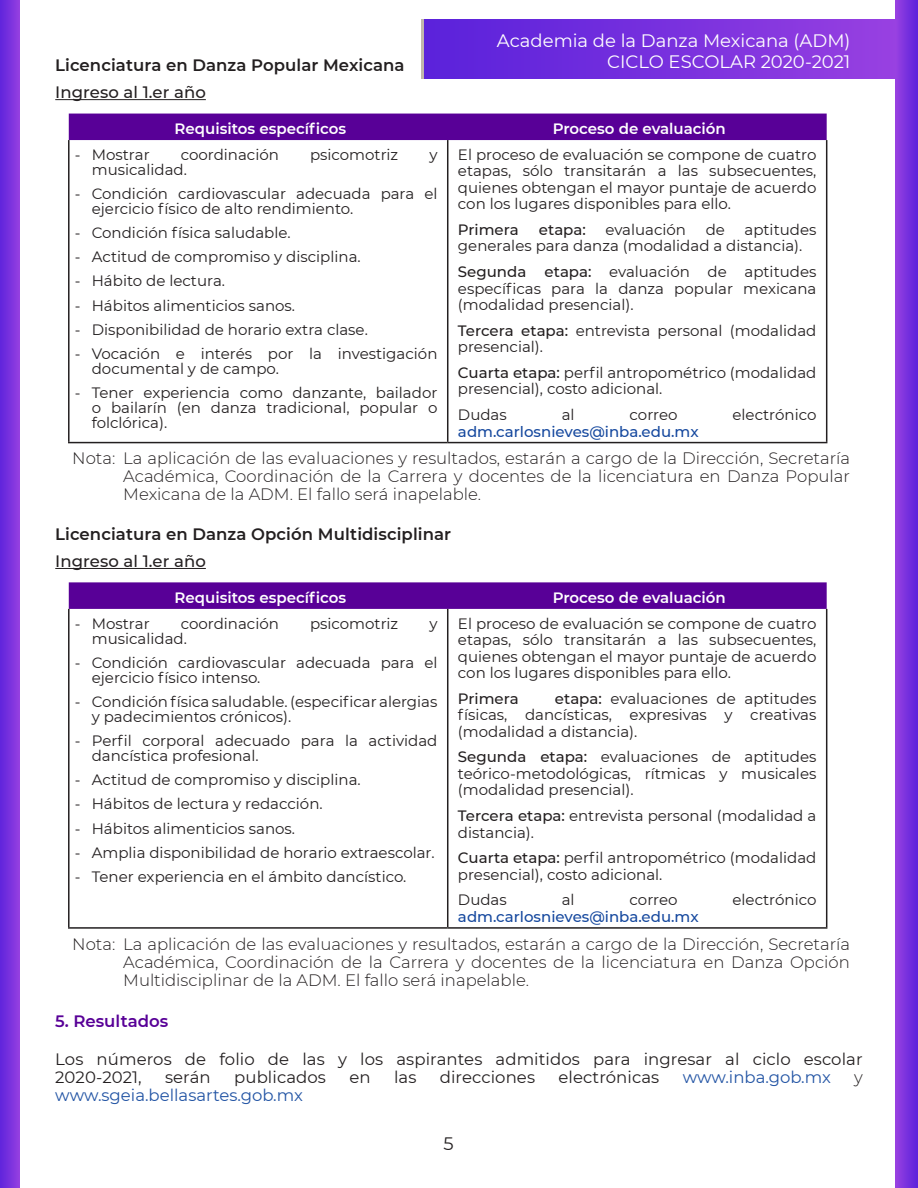
<style>
.page{position:relative;width:918px;height:1188px;background:#fff}
.page>*{position:absolute;margin:0;border:0;box-sizing:border-box;transform-origin:0 0}
.t1{font:18px "Montserrat";color:#fff}
.t2{font:18px "Montserrat";color:#231f20}
.Body_Text{font:300 16.5px/18px "Montserrat";color:#231f20;text-align:justify}
.Body_Text-2{font:16.5px/18px "Montserrat";letter-spacing:.005em;color:#231f20}
.Heading_2{font:600 16.5px "Montserrat";letter-spacing:.005em;color:#231f20}
.Body_Text-3{font:16.5px "Montserrat";color:#2254a4}
.Body_Text-4{font:500 16.5px "Montserrat";letter-spacing:.005em;color:#231f20}
.Heading_2-2{font:600 16.5px "Montserrat";color:#580097}
.Body_Text-5{font:15px/16.5px "Montserrat";color:#231f20}
.Body_Text-6{font:600 15px "Montserrat";color:#fff}
.Body_Text-7{font:500 15px "Montserrat";color:#15489e}
.Body_Text-8{font:500 15px "Montserrat";color:#231f20}
.s1{font-weight:500}
</style>
<div class="page">
<div style="left:0;top:0;width:20px;height:1188px;background:linear-gradient(to right,#6024dc,#923ee0)"></div>
<div style="left:421px;top:19px;width:476px;height:60px;background:linear-gradient(to right,#5a23da,#963fe1)"></div>
<div style="left:896px;top:0;width:22px;height:1188px;background:linear-gradient(to right,#963fe1,#5e23db)"></div>
<hr style="left:55px;top:99px;width:151px;height:1px;background:#231f20">
<hr style="left:55px;top:568px;width:151px;height:1px;background:#231f20">
<div style="left:69px;top:114px;width:758px;height:26px;background:#580097"></div>
<hr style="left:68px;top:140px;width:2px;height:302px;background:#231f20">
<hr style="left:447px;top:140px;width:1px;height:302px;background:#231f20">
<hr style="left:826px;top:140px;width:1px;height:302px;background:#231f20">
<hr style="left:68px;top:442px;width:380px;height:1px;background:#231f20">
<hr style="left:448px;top:442px;width:379px;height:1px;background:#231f20">
<svg style="left:69px;top:582px;width:758px;height:27px;background:#5b0498"></svg>
<hr style="left:68px;top:609px;width:2px;height:318px;background:#231f20">
<hr style="left:447px;top:609px;width:1px;height:318px;background:#231f20">
<hr style="left:826px;top:609px;width:1px;height:318px;background:#231f20">
<hr style="left:68px;top:927px;width:380px;height:2px;background:#231f20">
<hr style="left:448px;top:927px;width:379px;height:2px;background:#231f20">
<p class="t1" style="left:497px;top:28px;width:355px">Academia de la Danza Mexicana (ADM)</p>
<p class="t1" style="left:607px;top:49px;width:245px">CICLO ESCOLAR 2020-2021</p>
<p class="Heading_2" style="left:55px;top:54px;width:351px">Licenciatura en Danza Popular Mexicana</p>
<p class="Body_Text-4" style="left:55px;top:81px;width:152px">Ingreso al 1.er año</p>
<p class="Body_Text-6" style="left:175px;top:118px;width:173px">Requisitos específicos</p>
<p class="Body_Text-6" style="left:553px;top:118px;width:175px">Proceso de evaluación</p>
<p class="Body_Text-5" style="left:75px;top:146px;width:76px">- Mostrar</p>
<p class="Body_Text-5" style="left:181px;top:146px;width:100px">coordinación</p>
<p class="Body_Text-5" style="left:310px;top:146px;width:90px">psicomotriz</p>
<p class="Body_Text-5" style="left:429px;top:146px;width:10px">y</p>
<p class="Body_Text-5" style="left:92px;top:161px;width:97px">musicalidad.</p>
<p class="Body_Text-5" style="left:92px;top:186px;width:347px;line-height:15px;text-indent:-17px">- Condición cardiovascular adecuada para el ejercicio físico de alto rendimiento.</p>
<p class="Body_Text-5" style="left:75px;top:224px;width:217px">- Condición física saludable.</p>
<p class="Body_Text-5" style="left:75px;top:248px;width:287px">- Actitud de compromiso y disciplina.</p>
<p class="Body_Text-5" style="left:75px;top:272px;width:152px">- Hábito de lectura.</p>
<p class="Body_Text-5" style="left:75px;top:296px;width:222px">- Hábitos alimenticios sanos.</p>
<p class="Body_Text-5" style="left:75px;top:321px;width:295px">- Disponibilidad de horario extra clase.</p>
<p class="Body_Text-5" style="left:92px;top:346px;width:347px;line-height:15px;text-indent:-17px">- Vocación e interés por la investigación documental y de campo.</p>
<p class="Body_Text-5" style="left:92px;top:385px;width:347px;line-height:15px;text-align:justify;text-indent:-17px">- Tener experiencia como danzante, bailador o bailarín (en danza tradicional, popular o folclórica).</p>
<p class="Body_Text-5" style="left:458px;top:146px;width:360px;text-align:justify">El proceso de evaluación se compone de cuatro etapas, sólo transitarán a las subsecuentes, quienes obtengan el mayor puntaje de acuerdo con los lugares disponibles para ello.</p>
<p class="Body_Text-8" style="left:458px;top:219px;width:62px">Primera</p>
<p class="Body_Text-8" style="left:539px;top:219px;width:48px">etapa:</p>
<p class="Body_Text-5" style="left:605px;top:221px;width:82px">evaluación</p>
<p class="Body_Text-5" style="left:706px;top:221px;width:21px">de</p>
<p class="Body_Text-5" style="left:458px;top:221px;width:360px;text-indent:287px">aptitudes generales para danza (modalidad a distancia).</p>
<p class="Body_Text-5" style="left:458px;top:263px;width:360px;text-align:justify"><span class="s1">Segunda etapa:</span> evaluación de aptitudes específicas para la danza popular mexicana (modalidad presencial).</p>
<p class="Body_Text-5" style="left:458px;top:322px;width:360px"><span class="s1">Tercera etapa:</span> entrevista personal (modalidad presencial).</p>
<p class="Body_Text-5" style="left:458px;top:364px;width:360px"><span class="s1">Cuarta etapa:</span> perfil antropométrico (modalidad presencial), costo adicional.</p>
<p class="Body_Text-5" style="left:458px;top:406px;width:50px">Dudas</p>
<p class="Body_Text-5" style="left:562px;top:406px;width:14px">al</p>
<p class="Body_Text-5" style="left:630px;top:406px;width:49px">correo</p>
<p class="Body_Text-5" style="left:733px;top:406px;width:85px">electrónico</p>
<p class="Body_Text-7" style="left:458px;top:421px;width:242px">adm.carlosnieves@inba.edu.mx</p>
<p class="Body_Text" style="left:123px;top:449px;width:728px;text-indent:-51px">Nota: La aplicación de las evaluaciones y resultados, estarán a cargo de la Dirección, Secretaría Académica, Coordinación de la Carrera y docentes de la licenciatura en Danza Popular Mexicana de la ADM. El fallo será inapelable.</p>
<p class="Heading_2" style="left:55px;top:523px;width:397px">Licenciatura en Danza Opción Multidisciplinar</p>
<p class="Body_Text-4" style="left:55px;top:550px;width:152px">Ingreso al 1.er año</p>
<p class="Body_Text-6" style="left:175px;top:587px;width:173px">Requisitos específicos</p>
<p class="Body_Text-6" style="left:553px;top:587px;width:175px">Proceso de evaluación</p>
<p class="Body_Text-5" style="left:75px;top:615px;width:76px">- Mostrar</p>
<p class="Body_Text-5" style="left:181px;top:615px;width:100px">coordinación</p>
<p class="Body_Text-5" style="left:310px;top:615px;width:90px">psicomotriz</p>
<p class="Body_Text-5" style="left:429px;top:615px;width:10px">y</p>
<p class="Body_Text-5" style="left:92px;top:630px;width:97px">musicalidad.</p>
<p class="Body_Text-5" style="left:92px;top:654px;width:347px;line-height:15px;text-indent:-17px">- Condición cardiovascular adecuada para el ejercicio físico intenso.</p>
<p class="Body_Text-5" style="left:92px;top:694px;width:347px;line-height:15px;text-indent:-17px">- Condición física saludable. (especificar alergias y padecimientos crónicos).</p>
<p class="Body_Text-5" style="left:92px;top:733px;width:347px;line-height:15px;text-indent:-17px">- Perfil corporal adecuado para la actividad dancística profesional.</p>
<p class="Body_Text-5" style="left:75px;top:771px;width:287px">- Actitud de compromiso y disciplina.</p>
<p class="Body_Text-5" style="left:75px;top:795px;width:249px">- Hábitos de lectura y redacción.</p>
<p class="Body_Text-5" style="left:75px;top:819px;width:222px">- Hábitos alimenticios sanos.</p>
<p class="Body_Text-5" style="left:75px;top:844px;width:361px">- Amplia disponibilidad de horario extraescolar.</p>
<p class="Body_Text-5" style="left:75px;top:868px;width:333px">- Tener experiencia en el ámbito dancístico.</p>
<p class="Body_Text-5" style="left:458px;top:615px;width:360px;text-align:justify">El proceso de evaluación se compone de cuatro etapas, sólo transitarán a las subsecuentes, quienes obtengan el mayor puntaje de acuerdo con los lugares disponibles para ello.</p>
<p class="Body_Text-8" style="left:458px;top:688px;width:62px">Primera</p>
<p class="Body_Text-5" style="left:458px;top:690px;width:360px;text-align:justify;text-indent:97px"><span class="s1">etapa:</span> evaluaciones de aptitudes físicas, dancísticas, expresivas y creativas (modalidad a distancia).</p>
<p class="Body_Text-5" style="left:458px;top:748px;width:360px;text-align:justify"><span class="s1">Segunda etapa:</span> evaluaciones de aptitudes teórico-metodológicas, rítmicas y musicales (modalidad presencial).</p>
<p class="Body_Text-5" style="left:458px;top:807px;width:360px"><span class="s1">Tercera etapa:</span> entrevista personal (modalidad a distancia).</p>
<p class="Body_Text-5" style="left:458px;top:849px;width:360px"><span class="s1">Cuarta etapa:</span> perfil antropométrico (modalidad presencial), costo adicional.</p>
<p class="Body_Text-5" style="left:458px;top:891px;width:50px">Dudas</p>
<p class="Body_Text-5" style="left:562px;top:891px;width:14px">al</p>
<p class="Body_Text-5" style="left:630px;top:891px;width:49px">correo</p>
<p class="Body_Text-5" style="left:733px;top:891px;width:85px">electrónico</p>
<p class="Body_Text-7" style="left:458px;top:906px;width:242px">adm.carlosnieves@inba.edu.mx</p>
<p class="Body_Text" style="left:123px;top:934px;width:728px;text-indent:-51px">Nota: La aplicación de las evaluaciones y resultados, estarán a cargo de la Dirección, Secretaría Académica, Coordinación de la Carrera y docentes de la licenciatura en Danza Opción Multidisciplinar de la ADM. El fallo será inapelable.</p>
<p class="Heading_2-2" style="left:55px;top:1009px;width:115px">5. Resultados</p>
<p class="Body_Text-2" style="left:55px;top:1049px;width:809px">Los números de folio de las y los aspirantes admitidos para ingresar al ciclo escolar<br>2020-2021,</p>
<p class="Body_Text-2" style="left:165px;top:1067px;width:47px">serán</p>
<p class="Body_Text-2" style="left:234px;top:1067px;width:93px">publicados</p>
<p class="Body_Text-2" style="left:349px;top:1067px;width:23px">en</p>
<p class="Body_Text-2" style="left:394px;top:1067px;width:24px">las</p>
<p class="Body_Text-2" style="left:440px;top:1067px;width:97px">direcciones</p>
<p class="Body_Text-2" style="left:558px;top:1067px;width:102px">electrónicas</p>
<p class="Body_Text-3" style="left:683px;top:1065px;width:150px">www.inba.gob.mx</p>
<p class="Body_Text" style="left:854px;top:1067px;width:10px">y</p>
<p class="Body_Text-3" style="left:55px;top:1083px;width:249px">www.sgeia.bellasartes.gob.mx</p>
<p class="t2" style="left:443px;top:1131px;width:12px">5</p>
</div>
